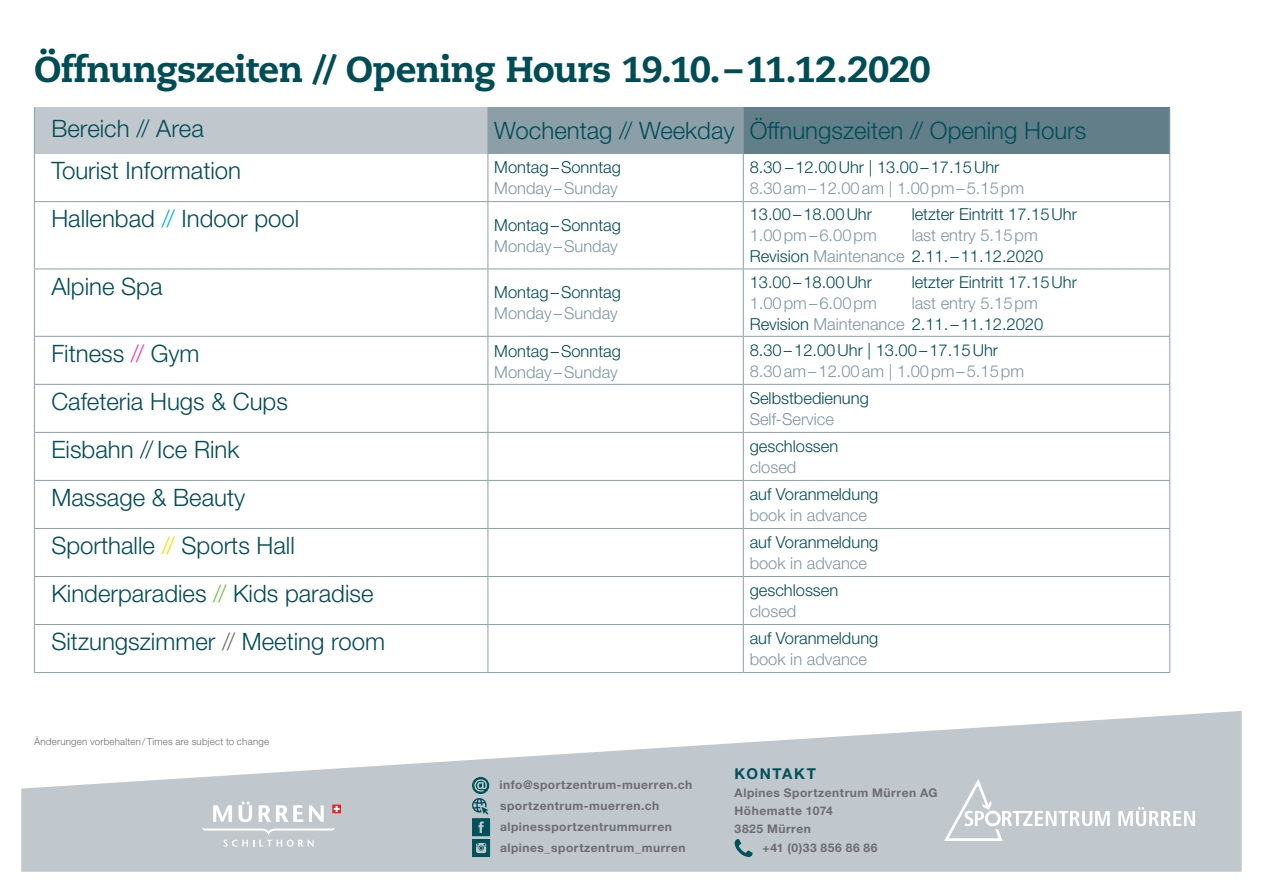
<style>
.page{position:relative;width:1263px;height:893px;background:#fff}
.page>*{position:absolute;margin:0;border:0;box-sizing:border-box;transform-origin:0 0}
.t1{font:800 36px "Caecilia LT Std";letter-spacing:-.02em;color:#004d56}
.t2{font:300 24px "Helvetica Neue LT Std";color:#004d56}
.t3{font:300 16.5px "Helvetica Neue LT Std";color:#004d56}
.t4{font:300 16.5px "Helvetica Neue LT Std";color:#7d97a2}
.t5{font:700 15px "Helvetica Neue LT Std";letter-spacing:.11em;color:#00525a}
.t6{font:700 12px "Helvetica Neue LT Std";letter-spacing:.045em;color:#6c6d70}
.t7{font:300 9.75px "Helvetica Neue LT Std";letter-spacing:.02em;color:#6c6d70}
.s1{color:#00b0e3}
.s2{color:#ed3e97}
.s3{color:#7d97a2}
.s4{color:#ffd801}
.s5{color:#74bf43}
.s6{color:#6c6d70}
</style>
<div class="page">
<div style="left:34px;top:107px;width:454px;height:47px;background:#c0c7cd"></div>
<div style="left:488px;top:107px;width:255px;height:47px;background:#8c9fa8"></div>
<div style="left:743px;top:107px;width:427px;height:47px;background:#617e89"></div>
<hr style="left:487px;top:107px;width:1px;height:47px;background:#8c9fa8">
<hr style="left:743px;top:107px;width:1px;height:47px;background:#8c9fa8">
<hr style="left:487px;top:154px;width:1px;height:47px;background:#8c9fa8">
<hr style="left:743px;top:154px;width:1px;height:47px;background:#8c9fa8">
<hr style="left:34px;top:201px;width:454px;height:1px;background:#8c9fa8">
<hr style="left:488px;top:201px;width:255px;height:1px;background:#8c9fa8">
<hr style="left:487px;top:202px;width:1px;height:67px;background:#8c9fa8">
<hr style="left:743px;top:201px;width:427px;height:1px;background:#8c9fa8">
<hr style="left:743px;top:202px;width:1px;height:67px;background:#8c9fa8">
<hr style="left:34px;top:269px;width:454px;height:1px;background:#8c9fa8">
<hr style="left:488px;top:269px;width:255px;height:1px;background:#8c9fa8">
<hr style="left:487px;top:269px;width:1px;height:67px;background:#8c9fa8">
<hr style="left:743px;top:269px;width:427px;height:1px;background:#8c9fa8">
<hr style="left:743px;top:269px;width:1px;height:67px;background:#8c9fa8">
<hr style="left:34px;top:336px;width:454px;height:1px;background:#8c9fa8">
<hr style="left:488px;top:336px;width:255px;height:1px;background:#8c9fa8">
<hr style="left:487px;top:337px;width:1px;height:47px;background:#8c9fa8">
<hr style="left:743px;top:336px;width:427px;height:1px;background:#8c9fa8">
<hr style="left:743px;top:337px;width:1px;height:47px;background:#8c9fa8">
<hr style="left:34px;top:384px;width:454px;height:1px;background:#8c9fa8">
<hr style="left:488px;top:384px;width:255px;height:1px;background:#8c9fa8">
<hr style="left:487px;top:385px;width:1px;height:47px;background:#8c9fa8">
<hr style="left:743px;top:384px;width:427px;height:1px;background:#8c9fa8">
<hr style="left:743px;top:385px;width:1px;height:47px;background:#8c9fa8">
<hr style="left:34px;top:432px;width:454px;height:1px;background:#8c9fa8">
<hr style="left:488px;top:432px;width:255px;height:1px;background:#8c9fa8">
<hr style="left:487px;top:433px;width:1px;height:47px;background:#8c9fa8">
<hr style="left:743px;top:432px;width:427px;height:1px;background:#8c9fa8">
<hr style="left:743px;top:433px;width:1px;height:47px;background:#8c9fa8">
<hr style="left:34px;top:480px;width:454px;height:1px;background:#8c9fa8">
<hr style="left:488px;top:480px;width:255px;height:1px;background:#8c9fa8">
<hr style="left:487px;top:481px;width:1px;height:47px;background:#8c9fa8">
<hr style="left:743px;top:480px;width:427px;height:1px;background:#8c9fa8">
<hr style="left:743px;top:481px;width:1px;height:47px;background:#8c9fa8">
<hr style="left:34px;top:528px;width:454px;height:1px;background:#8c9fa8">
<hr style="left:488px;top:528px;width:255px;height:1px;background:#8c9fa8">
<hr style="left:487px;top:529px;width:1px;height:47px;background:#8c9fa8">
<hr style="left:743px;top:528px;width:427px;height:1px;background:#8c9fa8">
<hr style="left:743px;top:529px;width:1px;height:47px;background:#8c9fa8">
<hr style="left:34px;top:576px;width:454px;height:1px;background:#8c9fa8">
<hr style="left:488px;top:576px;width:255px;height:1px;background:#8c9fa8">
<hr style="left:487px;top:577px;width:1px;height:47px;background:#8c9fa8">
<hr style="left:743px;top:576px;width:427px;height:1px;background:#8c9fa8">
<hr style="left:743px;top:577px;width:1px;height:47px;background:#8c9fa8">
<hr style="left:34px;top:624px;width:454px;height:1px;background:#8c9fa8">
<hr style="left:488px;top:624px;width:255px;height:1px;background:#8c9fa8">
<hr style="left:487px;top:625px;width:1px;height:47px;background:#8c9fa8">
<hr style="left:743px;top:624px;width:427px;height:1px;background:#8c9fa8">
<hr style="left:743px;top:625px;width:1px;height:47px;background:#8c9fa8">
<hr style="left:34px;top:107px;width:1px;height:47px;background:#8c9fa8">
<hr style="left:1169px;top:107px;width:1px;height:47px;background:#8c9fa8">
<hr style="left:34px;top:154px;width:1px;height:47px;background:#8c9fa8">
<hr style="left:1169px;top:154px;width:1px;height:47px;background:#8c9fa8">
<hr style="left:34px;top:202px;width:1px;height:67px;background:#8c9fa8">
<hr style="left:1169px;top:202px;width:1px;height:67px;background:#8c9fa8">
<hr style="left:34px;top:269px;width:1px;height:67px;background:#8c9fa8">
<hr style="left:1169px;top:269px;width:1px;height:67px;background:#8c9fa8">
<hr style="left:34px;top:337px;width:1px;height:47px;background:#8c9fa8">
<hr style="left:1169px;top:337px;width:1px;height:47px;background:#8c9fa8">
<hr style="left:34px;top:385px;width:1px;height:47px;background:#8c9fa8">
<hr style="left:1169px;top:385px;width:1px;height:47px;background:#8c9fa8">
<hr style="left:34px;top:433px;width:1px;height:47px;background:#8c9fa8">
<hr style="left:1169px;top:433px;width:1px;height:47px;background:#8c9fa8">
<hr style="left:34px;top:481px;width:1px;height:47px;background:#8c9fa8">
<hr style="left:1169px;top:481px;width:1px;height:47px;background:#8c9fa8">
<hr style="left:34px;top:529px;width:1px;height:47px;background:#8c9fa8">
<hr style="left:1169px;top:529px;width:1px;height:47px;background:#8c9fa8">
<hr style="left:34px;top:577px;width:1px;height:47px;background:#8c9fa8">
<hr style="left:1169px;top:577px;width:1px;height:47px;background:#8c9fa8">
<hr style="left:34px;top:625px;width:1px;height:47px;background:#8c9fa8">
<hr style="left:1169px;top:625px;width:1px;height:47px;background:#8c9fa8">
<hr style="left:34px;top:672px;width:454px;height:1px;background:#8c9fa8">
<hr style="left:488px;top:672px;width:255px;height:1px;background:#8c9fa8">
<hr style="left:743px;top:672px;width:427px;height:1px;background:#8c9fa8">
<svg style="left:21px;top:711px;width:1221px;height:161px;fill:#c0c7cd"></svg>
<svg style="left:1118px;top:807px;width:77px;height:19px"></svg>
<svg style="left:944px;top:779px;width:166px;height:62px"></svg>
<svg style="left:202px;top:801px;width:139px;height:46px"></svg>
<svg style="left:735px;top:839px;width:18px;height:18px"></svg>
<svg style="left:472px;top:777px;width:18px;height:80px"></svg>
<p class="t1" style="left:34px;top:47px;width:898px">Öffnungszeiten // Opening Hours 19.10.–11.12.2020</p>
<p class="t2" style="left:51px;top:114px;width:154px">Bereich // Area</p>
<p class="t2" style="left:494px;top:116px;width:242px">Wochentag // Weekday</p>
<p class="t2" style="left:750px;top:116px;width:338px">Öffnungszeiten // Opening Hours</p>
<p class="t2" style="left:51px;top:156px;width:191px">Tourist Information</p>
<p class="t3" style="left:494px;top:157px;width:128px">Montag–Sonntag</p>
<p class="t4" style="left:494px;top:178px;width:125px">Monday –Sunday</p>
<p class="t3" style="left:750px;top:157px;width:251px">8.30 –12.00Uhr | 13.00–17.15Uhr</p>
<p class="t4" style="left:750px;top:178px;width:276px">8.30am–12.00am | 1.00pm–5.15pm</p>
<p class="t2" style="left:51px;top:204px;width:249px">Hallenbad <span class="s1">//</span> Indoor pool</p>
<p class="t3" style="left:494px;top:215px;width:128px">Montag–Sonntag</p>
<p class="t4" style="left:494px;top:236px;width:125px">Monday –Sunday</p>
<p class="t2" style="left:51px;top:271px;width:113px">Alpine Spa</p>
<p class="t3" style="left:494px;top:282px;width:128px">Montag–Sonntag</p>
<p class="t4" style="left:494px;top:303px;width:125px">Monday –Sunday</p>
<p class="t2" style="left:51px;top:339px;width:150px">Fitness <span class="s2">//</span> Gym</p>
<p class="t3" style="left:494px;top:341px;width:128px">Montag–Sonntag</p>
<p class="t4" style="left:494px;top:362px;width:125px">Monday –Sunday</p>
<p class="t3" style="left:750px;top:204px;width:124px">13.00–18.00Uhr</p>
<p class="t3" style="left:912px;top:204px;width:167px">letzter Eintritt 17.15Uhr</p>
<p class="t4" style="left:750px;top:225px;width:129px">1.00pm–6.00pm</p>
<p class="t4" style="left:912px;top:225px;width:128px">last entry 5.15pm</p>
<p class="t3" style="left:750px;top:246px;width:295px">Revision <span class="s3">Maintenance</span> 2.11.–11.12.2020</p>
<p class="t3" style="left:750px;top:272px;width:124px">13.00–18.00Uhr</p>
<p class="t3" style="left:912px;top:272px;width:167px">letzter Eintritt 17.15Uhr</p>
<p class="t4" style="left:750px;top:293px;width:129px">1.00pm–6.00pm</p>
<p class="t4" style="left:912px;top:293px;width:128px">last entry 5.15pm</p>
<p class="t3" style="left:750px;top:314px;width:295px">Revision <span class="s3">Maintenance</span> 2.11.–11.12.2020</p>
<p class="t3" style="left:750px;top:340px;width:250px">8.30–12.00Uhr | 13.00–17.15Uhr</p>
<p class="t4" style="left:750px;top:361px;width:276px">8.30am–12.00am | 1.00pm–5.15pm</p>
<p class="t2" style="left:51px;top:387px;width:238px">Cafeteria Hugs &amp; Cups</p>
<p class="t3" style="left:750px;top:388px;width:121px">Selbstbedienung</p>
<p class="t4" style="left:750px;top:409px;width:86px">Self-Service</p>
<p class="t2" style="left:51px;top:435px;width:190px">Eisbahn // Ice Rink</p>
<p class="t3" style="left:750px;top:436px;width:90px">geschlossen</p>
<p class="t4" style="left:750px;top:457px;width:48px">closed</p>
<p class="t2" style="left:51px;top:483px;width:195px">Massage &amp; Beauty</p>
<p class="t3" style="left:750px;top:484px;width:130px">auf Voranmeldung</p>
<p class="t4" style="left:750px;top:505px;width:119px">book in advance</p>
<p class="t2" style="left:51px;top:531px;width:245px">Sporthalle <span class="s4">//</span> Sports Hall</p>
<p class="t3" style="left:750px;top:532px;width:130px">auf Voranmeldung</p>
<p class="t4" style="left:750px;top:553px;width:119px">book in advance</p>
<p class="t2" style="left:51px;top:579px;width:324px">Kinderparadies <span class="s5">//</span> Kids paradise</p>
<p class="t3" style="left:750px;top:580px;width:90px">geschlossen</p>
<p class="t4" style="left:750px;top:601px;width:48px">closed</p>
<p class="t2" style="left:51px;top:627px;width:335px">Sitzungszimmer <span class="s6">//</span> Meeting room</p>
<p class="t3" style="left:750px;top:628px;width:130px">auf Voranmeldung</p>
<p class="t4" style="left:750px;top:649px;width:119px">book in advance</p>
<p class="t7" style="left:34px;top:736px;width:237px">Änderungen vorbehalten/Times are subject to change</p>
<p class="t6" style="left:500px;top:777px;width:194px">info@sportzentrum-muerren.ch</p>
<p class="t6" style="left:500px;top:798px;width:161px">sportzentrum-muerren.ch</p>
<p class="t6" style="left:500px;top:820px;width:173px">alpinessportzentrummurren</p>
<p class="t5" style="left:735px;top:765px;width:83px">KONTAKT</p>
<p class="t6" style="left:735px;top:786px;width:204px">Alpines Sportzentrum Mürren AG</p>
<p class="t6" style="left:735px;top:804px;width:100px">Höhematte 1074</p>
<p class="t6" style="left:735px;top:822px;width:78px">3825 Mürren</p>
<p class="t6" style="left:500px;top:841px;width:187px">alpines_sportzentrum_murren</p>
<p class="t6" style="left:763px;top:841px;width:116px">+41 (0)33 856 86 86</p>
</div>
